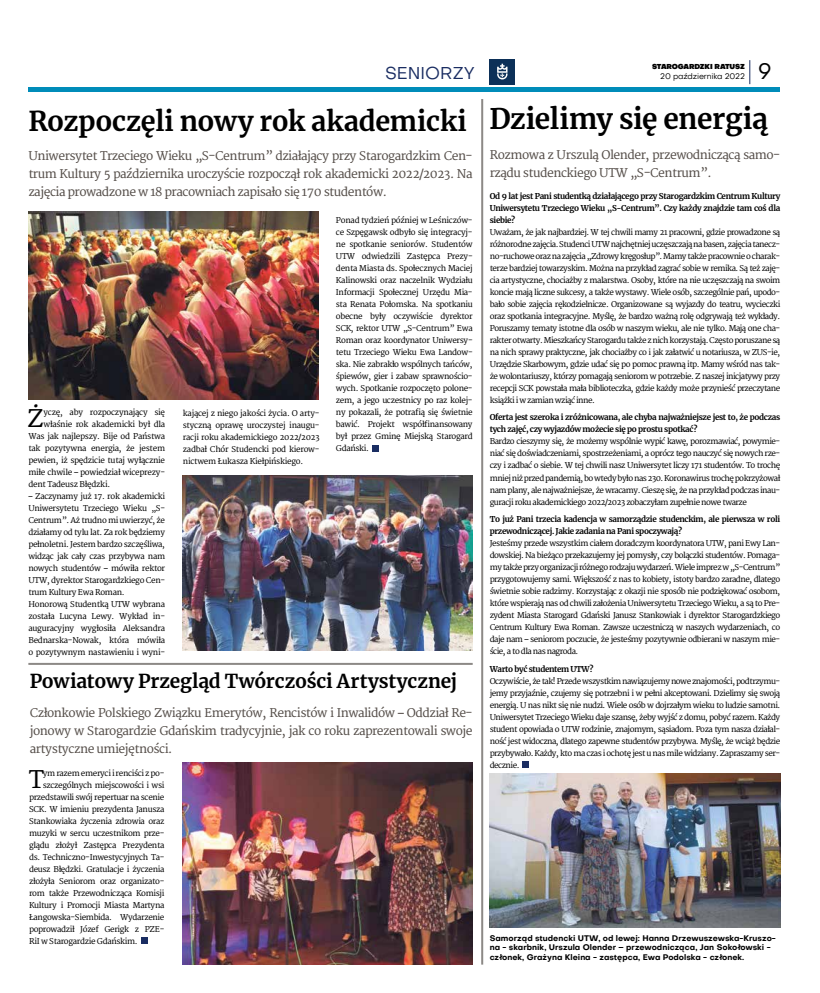
<style>
.page{position:relative;width:820px;height:993px;background:#fff}
.page>*{position:absolute;margin:0;border:0;box-sizing:border-box;transform-origin:0 0}
.t1{font:700 28px "Merriweather";letter-spacing:-.015em;color:#000}
.t2{font:700 27px "Merriweather";letter-spacing:-.01em;color:#000}
.t3{font:24.3px "Merriweather";color:#000}
.t4{font:22px "Objectivity";color:#000}
.t5{font:700 19px "Merriweather";letter-spacing:-.005em;color:#000}
.t6{font:17px "Objectivity";color:#1a2d62}
.t7{font:12px/18px "Merriweather";letter-spacing:-.04em;color:#544d48;text-align:justify}
.t8{font:8px/12px "Merriweather";letter-spacing:-.04em;color:#000;text-align:justify}
.t9{font:700 8px/12px "Merriweather";letter-spacing:-.04em;color:#000}
.t10{font:700 8px/9.6px "Objectivity";color:#000}
.t11{font:8px "Objectivity";letter-spacing:-.02em;color:#000}
.t12{font:900 7px "Objectivity";letter-spacing:-.02em;color:#000}
</style>
<div class="page">
<hr style="left:28px;top:87px;width:752px;height:4px;background:#008cb9">
<svg style="left:749px;top:60px;width:1px;height:24px"></svg>
<div style="left:489px;top:60px;width:25px;height:25px;background:#0c3058"></div>
<svg style="left:497px;top:64px;width:10px;height:15px"></svg>
<hr style="left:28px;top:662px;width:444px;height:2px;background:#8c8986">
<svg style="left:141px;top:937px;width:6px;height:6px"></svg>
<svg style="left:522px;top:761px;width:6px;height:6px"></svg>
<img style="left:489px;top:773px;width:291px;height:153px">
<div style="left:372px;top:444px;width:6px;height:7px;background:#1a2d62"></div>
<img style="left:182px;top:762px;width:290px;height:202px">
<hr style="left:481px;top:99px;width:2px;height:865px;background:#8c8986">
<img style="left:28px;top:211px;width:291px;height:189px">
<img style="left:182px;top:475px;width:290px;height:175px">
<h3 class="t6" style="left:385px;top:62px;width:91px">SENIORZY</h3>
<h2 class="t2" style="left:28px;top:102px;width:440px">Rozpoczęli nowy rok akademicki</h2>
<h3 class="t7" style="left:28px;top:147px;width:445px">Uniwersytet Trzeciego Wieku „S-Centrum” działający przy Starogardzkim Cen&shy;trum Kultury 5 października uroczyście rozpoczął rok akademicki 2022/2023. Na zajęcia prowadzone w 18 pracowniach zapisało się 170 studentów.</h3>
<h3 class="t3" style="left:27px;top:403px;width:18px">Ż</h3>
<p class="t8" style="left:43px;top:406px;width:123px">yczę, aby rozpoczynający się</p>
<p class="t8" style="left:43px;top:418px;width:123px">właśnie rok akademicki był dla</p>
<p class="t8" style="left:28px;top:430px;width:138px">Was jak najlepszy. Bije od Państwa</p>
<p class="t8" style="left:28px;top:442px;width:138px">tak pozytywna energia, że jestem</p>
<p class="t8" style="left:28px;top:454px;width:138px">pewien, iż spędzicie tutaj wyłącznie</p>
<p class="t8" style="left:28px;top:466px;width:138px">miłe chwile – powiedział wiceprezy-</p>
<p class="t8" style="left:28px;top:478px;width:83px">dent Tadeusz Błędzki.</p>
<p class="t8" style="left:28px;top:490px;width:138px;text-align:left">– Zaczynamy już 17. rok akademicki Uniwersytetu Trzeciego Wieku „S-Centrum”. Aż trudno mi uwierzyć, że działamy od tylu lat. Za rok będziemy pełnoletni. Jestem bardzo szczęśliwa, widząc jak cały czas przybywa nam nowych studentów – mówiła rektor UTW, dyrektor Starogardzkiego Cen&shy;trum Kultury Ewa Roman.<br>Honorową Studentką UTW wybrana została Lucyna Lewy. Wykład in&shy;auguracyjny wygłosiła Aleksandra Bednarska-Nowak, która mówiła o pozytywnym nastawieniu i wyni-</p>
<p class="t8" style="left:183px;top:407px;width:138px">kającej z niego jakości życia. O arty&shy;styczną oprawę uroczystej inaugu&shy;racji roku akademickiego 2022/2023 zadbał Chór Studencki pod kierow&shy;nictwem Łukasza Kiełpińskiego.</p>
<p class="t8" style="left:336px;top:214px;width:138px">Ponad tydzień później w Leśniczów&shy;ce Szpęgawsk odbyło się integracyj&shy;ne spotkanie seniorów. Studentów UTW odwiedzili Zastępca Prezy&shy;denta Miasta ds. Społecznych Maciej Kalinowski oraz naczelnik Wydziału Informacji Społecznej Urzędu Mia&shy;sta Renata Połomska. Na spotkaniu obecne były oczywiście dyrektor SCK, rektor UTW „S-Centrum” Ewa Roman oraz koordynator Uniwersy&shy;tetu Trzeciego Wieku Ewa Landow&shy;ska. Nie zabrakło wspólnych tańców, śpiewów, gier i zabaw sprawnościo&shy;wych. Spotkanie rozpoczęto polone&shy;zem, a jego uczestnicy po raz kolej&shy;ny pokazali, że potrafią się świetnie bawić. Projekt współfinansowany był przez Gminę Miejską Starogard Gdański.</p>
<h3 class="t5" style="left:30px;top:668px;width:428px">Powiatowy Przegląd Twórczości Artystycznej</h3>
<h3 class="t7" style="left:30px;top:703px;width:444px">Członkowie Polskiego Związku Emerytów, Rencistów i Inwalidów – Oddział Re&shy;jonowy w Starogardzie Gdańskim tradycyjnie, jak co roku zaprezentowali swoje artystyczne umiejętności.</h3>
<h3 class="t3" style="left:29px;top:764px;width:17px">T</h3>
<p class="t8" style="left:43px;top:766px;width:123px">ym razem emeryci i renciści z po-</p>
<p class="t8" style="left:43px;top:778px;width:123px">szczególnych miejscowości i wsi</p>
<p class="t8" style="left:29px;top:790px;width:137px">przedstawili swój repertuar na scenie</p>
<p class="t8" style="left:29px;top:802px;width:137px">SCK. W imieniu prezydenta Janusza</p>
<p class="t8" style="left:29px;top:814px;width:137px">Stankowiaka życzenia zdrowia oraz</p>
<p class="t8" style="left:29px;top:826px;width:137px">muzyki w sercu uczestnikom prze-</p>
<p class="t8" style="left:29px;top:838px;width:137px">glądu złożył Zastępca Prezydenta</p>
<p class="t8" style="left:29px;top:850px;width:137px">ds. Techniczno-Inwestycyjnych Ta-</p>
<p class="t8" style="left:29px;top:862px;width:137px">deusz Błędzki. Gratulacje i życzenia</p>
<p class="t8" style="left:29px;top:874px;width:137px">złożyła Seniorom oraz organizato-</p>
<p class="t8" style="left:29px;top:886px;width:137px">rom także Przewodnicząca Komisji</p>
<p class="t8" style="left:29px;top:898px;width:137px">Kultury i Promocji Miasta Martyna</p>
<p class="t8" style="left:29px;top:910px;width:137px">Łangowska-Siembida. Wydarzenie</p>
<p class="t8" style="left:29px;top:922px;width:137px">poprowadził Józef Gerigk z PZE-</p>
<p class="t8" style="left:29px;top:934px;width:110px">RiI w Starogardzie Gdańskim.</p>
<p class="t11" style="left:660px;top:71px;width:86px">20 października 2022</p>
<h3 class="t4" style="left:758px;top:57px;width:15px">9</h3>
<p class="t12" style="left:651px;top:61px;width:94px">STAROGARDZKI RATUSZ</p>
<h1 class="t1" style="left:489px;top:100px;width:280px">Dzielimy się energią</h1>
<h3 class="t7" style="left:489px;top:146px;width:292px">Rozmowa z Urszulą Olender, przewodniczącą samo&shy;rządu studenckiego UTW „S-Centrum”.</h3>
<p class="t9" style="left:489px;top:189px;width:292px;text-align:justify">Od 9 lat jest Pani studentką działającego przy Starogardzkim Centrum Kultury Uniwersytetu Trzeciego Wieku „S-Centrum”. Czy każdy znajdzie tam coś dla siebie?</p>
<p class="t8" style="left:489px;top:226px;width:292px">Uważam, że jak najbardziej. W tej chwili mamy 21 pracowni, gdzie prowadzone są różnorodne zajęcia. Studenci UTW najchętniej uczęszczają na basen, zajęcia tanecz&shy;no-ruchowe oraz na zajęcia „Zdrowy kręgosłup”. Mamy także pracownie o charak&shy;terze bardziej towarzyskim. Można na przykład zagrać sobie w remika. Są też zaję&shy;cia artystyczne, chociażby z malarstwa. Osoby, które na nie uczęszczają na swoim koncie mają liczne sukcesy, a także wystawy. Wiele osób, szczególnie pań, upodo&shy;bało sobie zajęcia rękodzielnicze. Organizowane są wyjazdy do teatru, wycieczki oraz spotkania integracyjne. Myślę, że bardzo ważną rolę odgrywają też wykłady.<br>Poruszamy tematy istotne dla osób w naszym wieku, ale nie tylko. Mają one cha&shy;rakter otwarty. Mieszkańcy Starogardu także z nich korzystają. Często poruszane są na nich sprawy praktyczne, jak chociażby co i jak załatwić u notariusza, w ZUS-ie, Urzędzie Skarbowym, gdzie udać się po pomoc prawną itp. Mamy wśród nas tak&shy;że wolontariuszy, którzy pomagają seniorom w potrzebie. Z naszej inicjatywy przy recepcji SCK powstała mała biblioteczka, gdzie każdy może przynieść przeczytane książki i w zamian wziąć inne.</p>
<p class="t9" style="left:489px;top:411px;width:292px">Oferta jest szeroka i zróżnicowana, ale chyba najważniejsze jest to, że podczas tych zajęć, czy wyjazdów możecie się po prostu spotkać?</p>
<p class="t8" style="left:489px;top:435px;width:292px">Bardzo cieszymy się, że możemy wspólnie wypić kawę, porozmawiać, powymie&shy;niać się doświadczeniami, spostrzeżeniami, a oprócz tego nauczyć się nowych rze&shy;czy i zadbać o siebie. W tej chwili nasz Uniwersytet liczy 171 studentów. To trochę mniej niż przed pandemią, bo wtedy było nas 230. Koronawirus trochę pokrzyżował nam plany, ale najważniejsze, że wracamy. Cieszę się, że na przykład podczas inau&shy;guracji roku akademickiego 2022/2023 zobaczyłam zupełnie nowe twarze</p>
<p class="t9" style="left:489px;top:513px;width:292px">To już Pani trzecia kadencja w samorządzie studenckim, ale pierwsza w roli przewodniczącej. Jakie zadania na Pani spoczywają?</p>
<p class="t8" style="left:489px;top:537px;width:292px">Jesteśmy przede wszystkim ciałem doradczym koordynatora UTW, pani Ewy Lan&shy;dowskiej. Na bieżąco przekazujemy jej pomysły, czy bolączki studentów. Pomaga&shy;my także przy organizacji różnego rodzaju wydarzeń. Wiele imprez w„S-Centrum” przygotowujemy sami. Większość z nas to kobiety, istoty bardzo zaradne, dlatego świetnie sobie radzimy. Korzystając z okazji nie sposób nie podziękować osobom, które wspierają nas od chwili założenia Uniwersytetu Trzeciego Wieku, a są to Pre&shy;zydent Miasta Starogard Gdański Janusz Stankowiak i dyrektor Starogardzkiego Centrum Kultury Ewa Roman. Zawsze uczestniczą w naszych wydarzeniach, co daje nam – seniorom poczucie, że jesteśmy pozytywnie odbierani w naszym mie&shy;ście, a to dla nas nagroda.</p>
<p class="t9" style="left:489px;top:662px;width:105px">Warto być studentem UTW?</p>
<p class="t8" style="left:489px;top:675px;width:292px">Oczywiście, że tak! Przede wszystkim nawiązujemy nowe znajomości, podtrzymu&shy;jemy przyjaźnie, czujemy się potrzebni i w pełni akceptowani. Dzielimy się swoją energią. U nas nikt się nie nudzi. Wiele osób w dojrzałym wieku to ludzie samotni.<br>Uniwersytet Trzeciego Wieku daje szansę, żeby wyjść z domu, pobyć razem. Każdy student opowiada o UTW rodzinie, znajomym, sąsiadom. Poza tym nasza działal&shy;ność jest widoczna, dlatego zapewne studentów przybywa. Myślę, że wciąż będzie przybywało. Każdy, kto ma czas i ochotę jest u nas mile widziany. Zapraszamy ser&shy;decznie.</p>
<p class="t10" style="left:489px;top:932px;width:287px">Samorząd studencki UTW, od lewej: Hanna Drzewuszewska-Kruszo&shy;na - skarbnik, Urszula Olender – przewodnicząca, Jan Sokołowski - członek, Grażyna Kleina - zastępca, Ewa Podolska - członek.</p>
</div>
